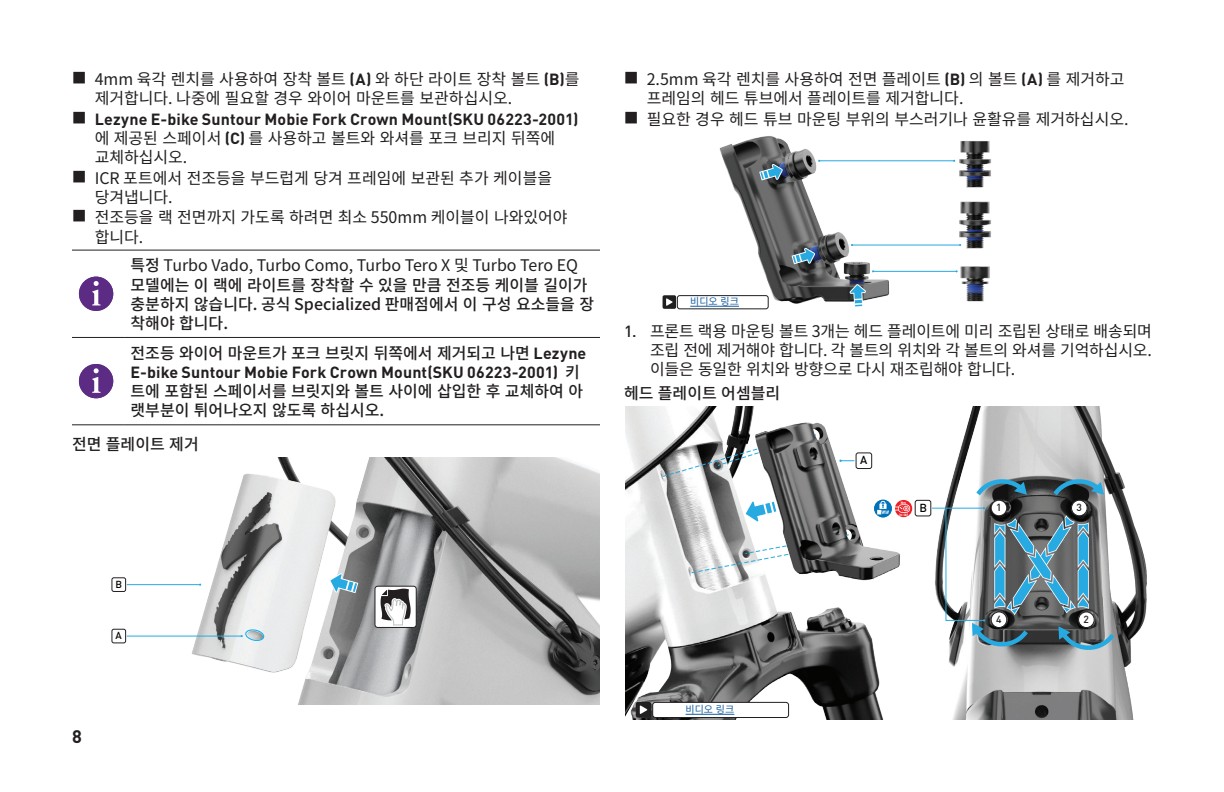
<style>
.page{position:relative;width:1224px;height:792px;background:#fff}
.page>*{position:absolute;margin:0;border:0;box-sizing:border-box;transform-origin:0 0}
.t1{font:700 18px "DIN Pro";color:#231f20}
.t2{font:16px/19.8px "Noto Sans CJ Kkr";color:#231f20}
.t3{font:500 16px/19.2px "Noto Sans CJ Kkr";color:#231f20}
.t4{font:700 16px "DIN Pro";letter-spacing:.005em;color:#231f20}
.t5{font:500 11.6px "DIN Pro";color:#040503}
.t6{font:500 10.2px "DIN Pro";color:#231f20}
.t7{font:10px "Noto Sans CJ Kkr";color:#175d9e}
.t8{font:500 10px "DIN Pro";color:#040503}
.t9{font:700 3.4px "DIN Pro";color:#fff}
.s1{font-family:"DIN Pro";font-weight:700}
.s2{font-weight:400}
.s3{font-family:"Noto Sans CJ Kkr";font-weight:500}
.s4{font-family:"DIN Pro";font-weight:500}
</style>
<div class="page">
<hr style="left:72px;top:250px;width:53px;height:1px;background:#231f20">
<hr style="left:125px;top:250px;width:475px;height:1px;background:#231f20">
<hr style="left:72px;top:337px;width:53px;height:1px;background:#231f20">
<hr style="left:72px;top:424px;width:53px;height:1px;background:#231f20">
<hr style="left:125px;top:337px;width:475px;height:1px;background:#231f20">
<hr style="left:125px;top:424px;width:475px;height:1px;background:#231f20">
<svg style="left:78px;top:275px;width:37px;height:37px"></svg>
<div style="left:79px;top:277px;width:34px;height:34px;background:#5c2c84;border-radius:50%"></div>
<svg style="left:92px;top:281px;width:9px;height:24px"></svg>
<svg style="left:78px;top:363px;width:37px;height:37px"></svg>
<div style="left:79px;top:364px;width:34px;height:34px;background:#5c2c84;border-radius:50%"></div>
<svg style="left:92px;top:368px;width:9px;height:25px"></svg>
<img style="left:111px;top:458px;width:489px;height:247px">
<svg style="left:329px;top:573px;width:29px;height:20px"></svg>
<div style="left:375px;top:586px;width:41px;height:41px;background:#fff;border-radius:3px"></div>
<div style="left:375px;top:586px;width:41px;height:42px;border:1px solid #231f20;border-radius:3px"></div>
<svg style="left:381px;top:589px;width:30px;height:36px"></svg>
<div style="left:112px;top:629px;width:14px;height:14px;background:#fff;border-radius:2px"></div>
<div style="left:112px;top:629px;width:14px;height:14px;border:1px solid #231f20;border-radius:2px"></div>
<hr style="left:127px;top:636px;width:115px;height:1px;background:#26aae1">
<svg style="left:241px;top:629px;width:23px;height:12px"></svg>
<div style="left:112px;top:578px;width:14px;height:13px;background:#fff;border-radius:2px"></div>
<div style="left:112px;top:578px;width:14px;height:14px;border:1px solid #231f20;border-radius:2px"></div>
<hr style="left:127px;top:584px;width:73px;height:1px;background:#26aae1">
<img style="left:662px;top:136px;width:175px;height:174px">
<img style="left:837px;top:141px;width:154px;height:161px">
<svg style="left:759px;top:164px;width:24px;height:16px"></svg>
<svg style="left:792px;top:248px;width:23px;height:16px"></svg>
<svg style="left:850px;top:284px;width:16px;height:23px"></svg>
<div style="left:677px;top:296px;width:91px;height:13px;background:#fff;border-radius:2px"></div>
<div style="left:677px;top:295px;width:91px;height:14px;border:1px solid #231f20;border-radius:2px"></div>
<div style="left:663px;top:295px;width:13px;height:14px;background:#211f1f;border-radius:2px"></div>
<svg style="left:666px;top:298px;width:7px;height:8px"></svg>
<img style="left:625px;top:406px;width:59px;height:314px">
<img style="left:684px;top:406px;width:463px;height:314px">
<div style="left:856px;top:453px;width:16px;height:16px;background:#fff;border-radius:2px"></div>
<div style="left:856px;top:453px;width:16px;height:16px;border:1px solid #231f20;border-radius:2px"></div>
<svg style="left:839px;top:460px;width:15px;height:2px"></svg>
<div style="left:915px;top:500px;width:16px;height:16px;background:#fff;border-radius:2px"></div>
<div style="left:915px;top:500px;width:16px;height:16px;border:1px solid #231f20;border-radius:2px"></div>
<hr style="left:932px;top:508px;width:52px;height:1px;background:#26aae1">
<svg style="left:662px;top:448px;width:98px;height:29px"></svg>
<svg style="left:689px;top:545px;width:100px;height:29px"></svg>
<svg style="left:745px;top:500px;width:33px;height:23px"></svg>
<svg style="left:1050px;top:479px;width:54px;height:19px"></svg>
<svg style="left:973px;top:479px;width:54px;height:19px"></svg>
<svg style="left:946px;top:507px;width:171px;height:143px"></svg>
<svg style="left:895px;top:500px;width:17px;height:17px"></svg>
<svg style="left:874px;top:499px;width:18px;height:19px"></svg>
<div style="left:874px;top:500px;width:18px;height:17px;background:#0072b9;border-radius:50%"></div>
<svg style="left:877px;top:501px;width:12px;height:13px"></svg>
<div style="left:1079px;top:612px;width:15px;height:16px;background:#fff;border-radius:50%"></div>
<div style="left:1078px;top:612px;width:16px;height:16px;border:1px solid #231f20;border-radius:50%"></div>
<div style="left:991px;top:612px;width:16px;height:16px;background:#fff;border-radius:50%"></div>
<div style="left:991px;top:612px;width:16px;height:16px;border:1px solid #231f20;border-radius:50%"></div>
<div style="left:1071px;top:500px;width:16px;height:16px;background:#fff;border-radius:50%"></div>
<div style="left:1071px;top:500px;width:16px;height:16px;border:1px solid #231f20;border-radius:50%"></div>
<div style="left:991px;top:500px;width:16px;height:16px;background:#fff;border-radius:50%"></div>
<div style="left:991px;top:500px;width:16px;height:16px;border:1px solid #231f20;border-radius:50%"></div>
<div style="left:653px;top:702px;width:136px;height:16px;background:#fff;border-radius:3px"></div>
<div style="left:652px;top:702px;width:137px;height:16px;border:1px solid #231f20;border-radius:3px"></div>
<div style="left:636px;top:702px;width:15px;height:16px;background:#211f1f;border-radius:2px"></div>
<svg style="left:640px;top:705px;width:7px;height:9px"></svg>
<hr style="left:690px;top:306px;width:49px;height:1px;background:#175d9e">
<hr style="left:686px;top:714px;width:48px;height:1px;background:#175d9e">
<p class="t2" style="left:95px;top:70px;width:486px;line-height:19.2px">4mm 육각 렌치를 사용하여 장착 볼트 <span class="s1">(A)</span> 와 하단 라이트 장착 볼트 <span class="s1">(B)</span>를 제거합니다. 나중에 필요할 경우 와이어 마운트를 보관하십시오.</p>
<p class="t4" style="left:95px;top:105px;width:485px">Lezyne E-bike Suntour Mobie Fork Crown Mount(SKU 06223-2001)</p>
<p class="t2" style="left:95px;top:128px;width:475px">에 제공된 스페이서 <span class="s1">(C)</span> 를 사용하고 볼트와 와셔를 포크 브리지 뒤쪽에 교체하십시오.<br>ICR 포트에서 전조등을 부드럽게 당겨 프레임에 보관된 추가 케이블을 당겨냅니다.<br>전조등을 랙 전면까지 가도록 하려면 최소 550mm 케이블이 나와있어야 합니다.</p>
<p class="t3" style="left:131px;top:256px;width:465px">특정 <span class="s2">Turbo Vado, Turbo Como, Turbo Tero X 및 Turbo Tero EQ </span>모델에는 이 랙에 라이트를 장착할 수 있을 만큼 전조등 케이블 길이가 충분하지 않습니다. 공식 Specialized 판매점에서 이 구성 요소들을 장 착해야 합니다.</p>
<p class="t3" style="left:131px;top:344px;width:457px">전조등 와이어 마운트가 포크 브릿지 뒤쪽에서 제거되고 나면 <span class="s1">Lezyne</span></p>
<p class="t4" style="left:131px;top:359px;width:451px">E-bike Suntour Mobie Fork Crown Mount(SKU 06223-2001) <span class="s3">키</span></p>
<p class="t3" style="left:131px;top:382px;width:454px">트에 포함된 스페이서를 브릿지와 볼트 사이에 삽입한 후 교체하여 아 랫부분이 튀어나오지 않도록 하십시오.</p>
<p class="t3" style="left:72px;top:435px;width:128px">전면 플레이트 제거</p>
<p class="t8" style="left:116px;top:576px;width:8px">B</p>
<p class="t8" style="left:116px;top:628px;width:8px">A</p>
<p class="t1" style="left:72px;top:721px;width:11px">8</p>
<p class="t2" style="left:647px;top:69px;width:483px">2.5mm 육각 렌치를 사용하여 전면 플레이트 <span class="s1">(B)</span> 의 볼트 <span class="s1">(A)</span> 를 제거하고 프레임의 헤드 튜브에서 플레이트를 제거합니다.<br>필요한 경우 헤드 튜브 마운팅 부위의 부스러기나 윤활유를 제거하십시오.</p>
<p class="t7" style="left:690px;top:295px;width:50px">비디오 링크</p>
<p class="t2" style="left:650px;top:322px;width:503px;line-height:19.2px;text-align:justify;text-indent:-26px"><span class="s4">1.</span> 프론트 랙용 마운팅 볼트 3개는 헤드 플레이트에 미리 조립된 상태로 배송되며 조립 전에 제거해야 합니다. 각 볼트의 위치와 각 볼트의 와셔를 기억하십시오. 이들은 동일한 위치와 방향으로 다시 재조립해야 합니다.</p>
<p class="t3" style="left:624px;top:384px;width:158px">헤드 플레이트 어셈블리</p>
<p class="t7" style="left:686px;top:703px;width:50px">비디오 링크</p>
<p class="t5" style="left:860px;top:451px;width:9px">A</p>
<p class="t9" style="left:901px;top:499px;width:7px">Nm</p>
<p class="t9" style="left:899px;top:512px;width:10px">in-lbf</p>
<p class="t5" style="left:919px;top:498px;width:9px">B</p>
<p class="t6" style="left:996px;top:499px;width:7px">1</p>
<p class="t6" style="left:1077px;top:499px;width:7px">3</p>
<p class="t6" style="left:996px;top:611px;width:7px">4</p>
<p class="t6" style="left:1084px;top:611px;width:7px">2</p>
</div>
